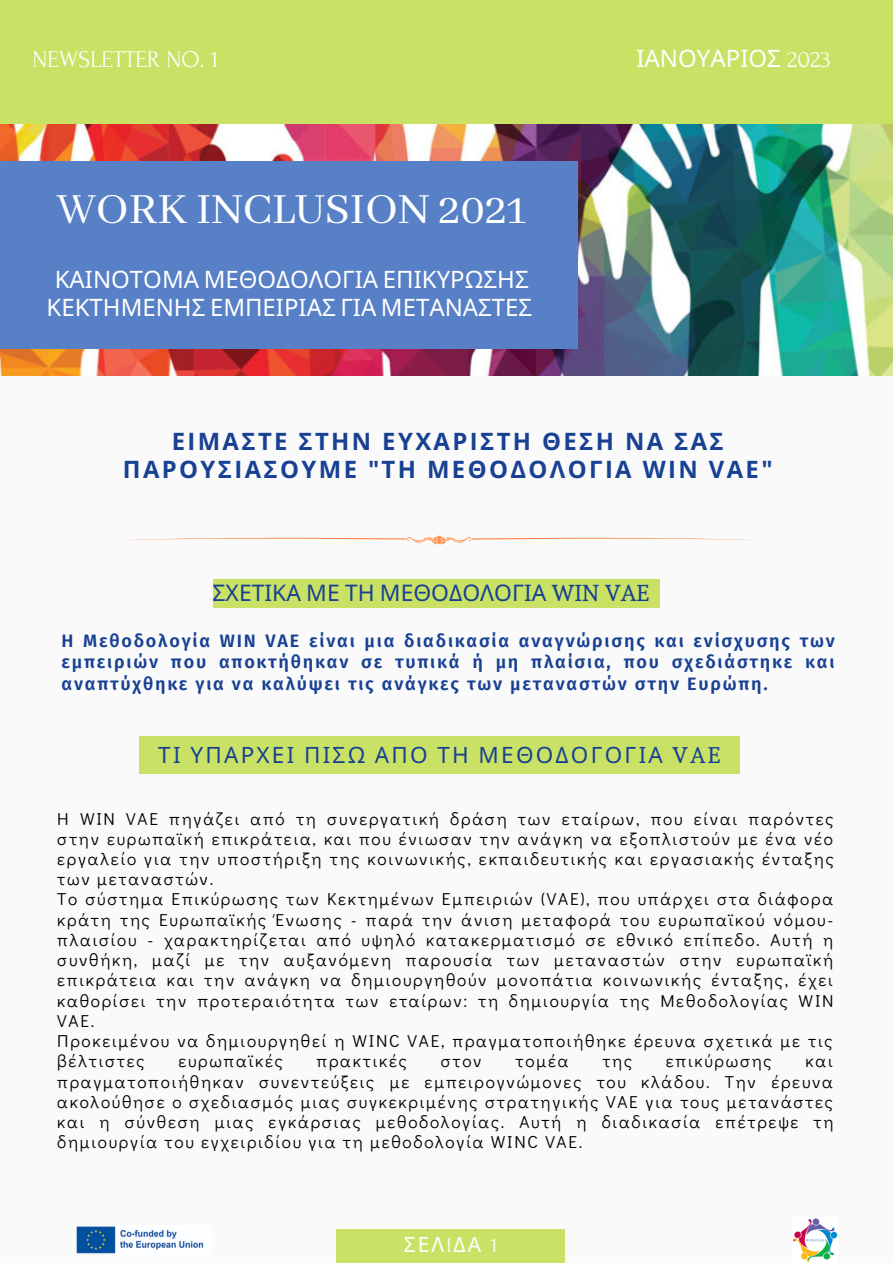
<style>
.page{position:relative;width:893px;height:1264px;background:#fff}
.page>*{position:absolute;margin:0;border:0;box-sizing:border-box;transform-origin:0 0}
.t1{font:48px "Abhaya Libre";color:#fff}
.t2{font:24px/28px "Noto Sans";color:#fff;text-align:center}
.t3{font:24px "Forum";color:#fff}
.t4{font:700 23.85px/27.9px "Open Sans";letter-spacing:.1em;color:#184093;text-align:center}
.t5{font:22.8px "Noto Sans";color:#184093}
.t6{font:22.5px "Noto Sans";letter-spacing:.1em;color:#184093}
.t7{font:21px "Noto Sans";color:#fff}
.t8{font:600 18px/21.3px "Fira Sans";letter-spacing:.1em;color:#184093;text-align:justify}
.t9{font:17.25px/20.2px "Didact Gothic";letter-spacing:.1em;color:#000}
.s1{font-family:"Forum"}
.s2{font-family:"Andada"}
</style>
<div class="page">
<div style="left:0;top:0;width:892px;height:1262px;background:#fafafa"></div>
<img style="left:0;top:123px;width:892px;height:252px">
<div style="left:0;top:162px;width:577px;height:186px;background:#5880c6"></div>
<div style="left:0;top:0;width:892px;height:123px;background:#c9e265"></div>
<svg style="left:117px;top:535px;width:632px;height:10px"></svg>
<div style="left:212px;top:579px;width:447px;height:28px;background:#c9e265"></div>
<img style="left:793px;top:1218px;width:44px;height:44px">
<div style="left:336px;top:1229px;width:228px;height:33px;background:#c9e265"></div>
<img style="left:76px;top:1226px;width:128px;height:28px">
<div style="left:139px;top:736px;width:600px;height:37px;background:#c9e265"></div>
<h2 class="t3" style="left:33px;top:47px;width:187px">NEWSLETTER NO. 1</h2>
<h2 class="t2" style="left:636px;top:44px;width:196px">ΙΑΝΟΥΑΡΙΟΣ <span class="s1">2023</span></h2>
<h1 class="t1" style="left:57px;top:183px;width:471px">WORK INCLUSION 2021</h1>
<h2 class="t2" style="left:46px;top:265px;width:487px">ΚΑΙΝΟΤΟΜΑ ΜΕΘΟΔΟΛΟΓΙΑ ΕΠΙΚΥΡΩΣΗΣ<br>ΚΕΚΤΗΜΕΝΗΣ ΕΜΠΕΙΡΙΑΣ ΓΙΑ ΜΕΤΑΝΑΣΤΕΣ</h2>
<h3 class="t4" style="left:123px;top:427px;width:651px">ΕΙΜΑΣΤΕ ΣΤΗΝ ΕΥΧΑΡΙΣΤΗ ΘΕΣΗ ΝΑ ΣΑΣ<br>ΠΑΡΟΥΣΙΑΣΟΥΜΕ "ΤΗ ΜΕΘΟΔΟΛΟΓΙΑ WIN VAE"</h3>
<h3 class="t5" style="left:212px;top:577px;width:438px">ΣΧΕΤΙΚΑ ΜΕ ΤΗ ΜΕΘΟΔΟΛΟΓΙΑ <span class="s2">WIN VAE</span></h3>
<p class="t8" style="left:61px;top:630px;width:775px">Η Μεθοδολογία WIN VAE είναι μια διαδικασία αναγνώρισης και ενίσχυσης των εμπειριών που αποκτήθηκαν σε τυπικά ή μη πλαίσια, που σχεδιάστηκε και αναπτύχθηκε για να καλύψει τις ανάγκες των μεταναστών στην Ευρώπη.</p>
<h3 class="t6" style="left:158px;top:738px;width:563px">ΤΙ ΥΠΑΡΧΕΙ ΠΙΣΩ ΑΠΟ ΤΗ ΜΕΘΟΔΟΓΟΓΙΑ <span class="s2">VAE</span></h3>
<p class="t9" style="left:57px;top:807px;width:778px">H WIN VAE πηγάζει από τη συνεργατική δράση των εταίρων, που είναι παρόντες στην ευρωπαϊκή επικράτεια, και που ένιωσαν την ανάγκη να εξοπλιστούν με ένα νέο εργαλείο για την υποστήριξη της κοινωνικής, εκπαιδευτικής και εργασιακής ένταξης των μεταναστών.<br>Το σύστημα Επικύρωσης των Κεκτημένων Εμπειριών (VAE), που υπάρχει στα διάφορα κράτη της Ευρωπαϊκής Ένωσης - παρά την άνιση μεταφορά του ευρωπαϊκού νόμου&shy;πλαισίου - χαρακτηρίζεται από υψηλό κατακερματισμό σε εθνικό επίπεδο. Αυτή η συνθήκη, μαζί με την αυξανόμενη παρουσία των μεταναστών στην ευρωπαϊκή επικράτεια και την ανάγκη να δημιουργηθούν μονοπάτια κοινωνικής ένταξης, έχει καθορίσει την προτεραιότητα των εταίρων: τη δημιουργία της Μεθοδολογίας WIN VAE.<br>Προκειμένου να δημιουργηθεί η WINC VAE, πραγματοποιήθηκε έρευνα σχετικά με τις βέλτιστες</p>
<p class="t9" style="left:178px;top:1050px;width:106px">ευρωπαϊκές</p>
<p class="t9" style="left:316px;top:1050px;width:92px">πρακτικές</p>
<p class="t9" style="left:440px;top:1050px;width:43px">στον</p>
<p class="t9" style="left:515px;top:1050px;width:54px">τομέα</p>
<p class="t9" style="left:602px;top:1050px;width:31px">της</p>
<p class="t9" style="left:666px;top:1050px;width:107px">επικύρωσης</p>
<p class="t9" style="left:57px;top:1050px;width:777px;text-align:justify;text-indent:748px">και πραγματοποιήθηκαν συνεντεύξεις με εμπειρογνώμονες του κλάδου. Την έρευνα ακολούθησε ο σχεδιασμός μιας συγκεκριμένης στρατηγικής VAE για τους μετανάστες και η σύνθεση μιας εγκάρσιας μεθοδολογίας. Αυτή η διαδικασία επέτρεψε τη δημιουργία του εγχειριδίου για τη μεθοδολογία WINC VAE.</p>
<p class="t7" style="left:403px;top:1229px;width:96px">ΣΕΛ<span class="s1">I</span>ΔΑ <span class="s1">1</span></p>
</div>
